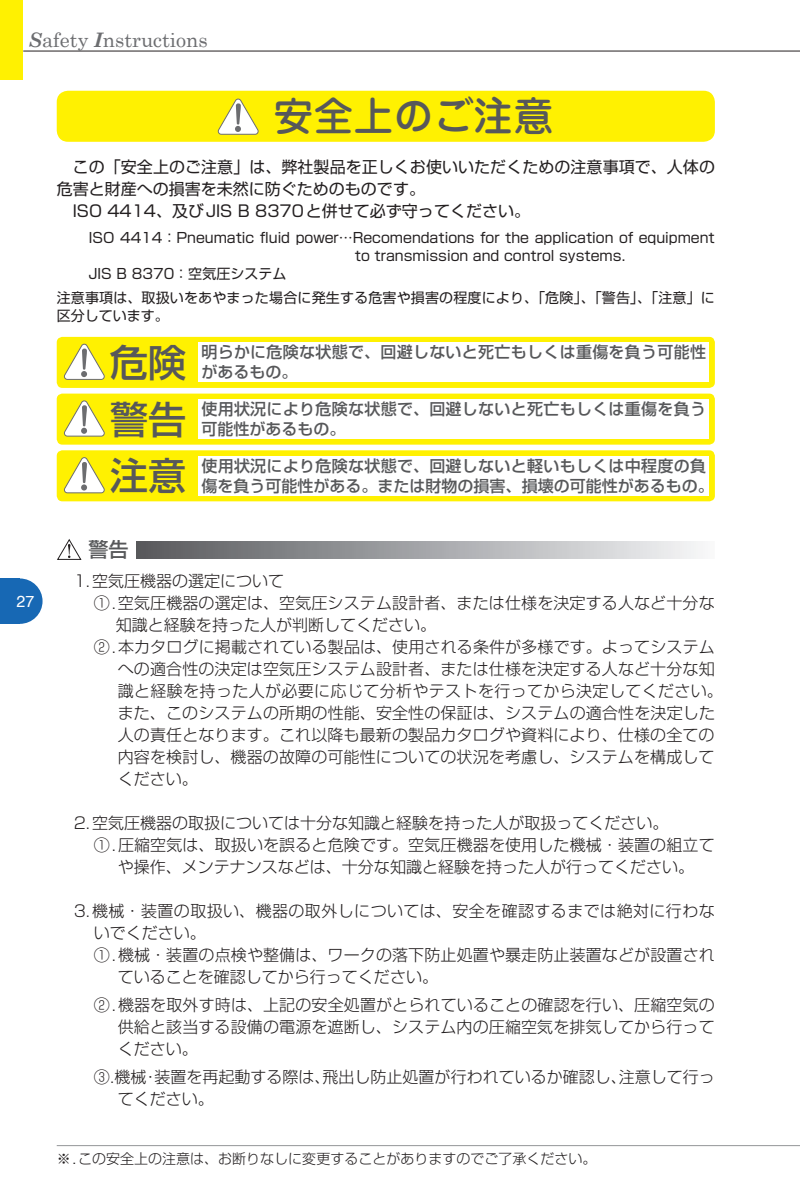
<style>
.page{position:relative;width:800px;height:1191px;background:#fff}
.page>*{position:absolute;margin:0;border:0;box-sizing:border-box;transform-origin:0 0}
.t1{font:500 40px "Jun 34 Pro";color:#57585a}
.t2{font:500 38px "Shin Go Pro";color:#57585a}
.t3{font:20px "Century Schoolbook";color:#6c6d70}
.t4{font:500 20px "Shin Go Pro";color:#57585a}
.t5{font:300 16px/22px "Shin Go Pro";letter-spacing:.01em;color:#231f20;text-align:justify}
.t6{font:500 16px/20px "Shin Go Pro";letter-spacing:.02em;color:#57585a}
.t7{font:16px/22px "Shin Go Pro";color:#231f20}
.t8{font:16px "Helvetica";color:#fff}
.t9{font:14px/18px "Shin Go Pro";color:#231f20}
.t10{font:300 14px "Shin Go Pro";color:#231f20}
.s1{font-weight:700;font-style:italic}
.s2{font-family:"Helvetica";font-weight:400}
</style>
<div class="page">
<hr style="left:23px;top:51px;width:776px;height:1px;background:#231f20">
<svg style="left:20px;top:578px;width:23px;height:46px"></svg>
<div style="left:0;top:578px;width:20px;height:46px;background:#1768b4"></div>
<hr style="left:57px;top:1145px;width:742px;height:1px;background:#939598">
<div style="left:0;top:0;width:23px;height:79px;background:#fff101"></div>
<div style="left:57px;top:91px;width:657px;height:51px;background:#fff101;border-radius:11px"></div>
<svg style="left:217px;top:98px;width:42px;height:37px"></svg>
<svg style="left:57px;top:539px;width:24px;height:21px"></svg>
<div style="left:136px;top:541px;width:578px;height:17px;background:linear-gradient(to right,#57585c,#f6f6f8)"></div>
<div style="left:57px;top:337px;width:657px;height:51px;background:#fff101;border-radius:6px"></div>
<svg style="left:63px;top:343px;width:42px;height:37px"></svg>
<div style="left:198px;top:342px;width:511px;height:40px;background:#fff"></div>
<div style="left:57px;top:393px;width:657px;height:51px;background:#fff101;border-radius:6px"></div>
<svg style="left:64px;top:400px;width:41px;height:37px"></svg>
<div style="left:198px;top:399px;width:511px;height:40px;background:#fff"></div>
<div style="left:57px;top:450px;width:657px;height:51px;background:#fff101;border-radius:6px"></div>
<svg style="left:64px;top:457px;width:41px;height:37px"></svg>
<div style="left:198px;top:456px;width:511px;height:39px;background:#fff"></div>
<p class="t3" style="left:28px;top:27px;width:181px"><span class="s1">S</span>afety <span class="s1">I</span>nstructions</p>
<h1 class="t1" style="left:273px;top:85px;width:282px">安全上のご注意</h1>
<p class="t7" style="left:57px;top:154px;width:659px">　この「安全上のご注意」は、弊社製品を正しくお使いいただくための注意事項で、人体の危害と財産への損害を未然に防ぐためのものです。<br>　ISO 4414、及びJIS B 8370と併せて必ず守ってください。</p>
<p class="t9" style="left:89px;top:227px;width:627px">ISO 4414：Pneumatic fluid power…Recomendations for the application of equipment</p>
<p class="t9" style="left:355px;top:245px;width:272px">to transmission and control systems.</p>
<p class="t9" style="left:89px;top:263px;width:199px">JIS B 8370：空気圧システム</p>
<p class="t9" style="left:57px;top:287px;width:659px">注意事項は、取扱いをあやまった場合に発生する危害や損害の程度により、「危険」、「警告」、「注意」に区分しています。</p>
<h2 class="t2" style="left:110px;top:331px;width:78px">危険</h2>
<p class="t6" style="left:201px;top:340px;width:506px">明らかに危険な状態で、回避しないと死亡もしくは重傷を負う可能性があるもの。</p>
<h2 class="t2" style="left:110px;top:388px;width:78px">警告</h2>
<p class="t6" style="left:201px;top:397px;width:506px">使用状況により危険な状態で、回避しないと死亡もしくは重傷を負う可能性があるもの。</p>
<h2 class="t2" style="left:110px;top:444px;width:78px">注意</h2>
<p class="t6" style="left:201px;top:454px;width:514px">使用状況により危険な状態で、回避しないと軽いもしくは中程度の負傷を負う可能性がある。または財物の損害、損壊の可能性があるもの。</p>
<p class="t8" style="left:17px;top:589px;width:19px">27</p>
<p class="t4" style="left:88px;top:533px;width:41px">警告</p>
<p class="t5" style="left:74px;top:568px;width:212px">1.空気圧機器の選定について</p>
<p class="t5" style="left:94px;top:590px;width:622px">①.空気圧機器の選定は、空気圧システム設計者、または仕様を決定する人など十分な</p>
<p class="t5" style="left:116px;top:612px;width:322px">知識と経験を持った人が判断してください。</p>
<p class="t5" style="left:94px;top:634px;width:622px">②.本カタログに掲載されている製品は、使用される条件が多様です。よってシステム</p>
<p class="t5" style="left:118px;top:656px;width:598px">への適合性の決定は空気圧システム設計者、または仕様を決定する人など十分な知</p>
<p class="t5" style="left:118px;top:678px;width:606px">識と経験を持った人が必要に応じて分析やテストを行ってから決定してください。</p>
<p class="t5" style="left:118px;top:700px;width:598px">また、このシステムの所期の性能、安全性の保証は、システムの適合性を決定した</p>
<p class="t5" style="left:118px;top:722px;width:598px">人の責任となります。これ以降も最新の製品カタログや資料により、仕様の全ての</p>
<p class="t5" style="left:118px;top:744px;width:598px">内容を検討し、機器の故障の可能性についての状況を考慮し、システムを構成して</p>
<p class="t5" style="left:118px;top:766px;width:81px">ください。</p>
<p class="t5" style="left:74px;top:810px;width:596px">2.空気圧機器の取扱については十分な知識と経験を持った人が取扱ってください。</p>
<p class="t5" style="left:94px;top:832px;width:622px">①.圧縮空気は、取扱いを誤ると危険です。空気圧機器を使用した機械・装置の組立て</p>
<p class="t5" style="left:118px;top:854px;width:578px">や操作、メンテナンスなどは、十分な知識と経験を持った人が行ってください。</p>
<p class="t5" style="left:74px;top:898px;width:642px">3.機械・装置の取扱い、機器の取外しについては、安全を確認するまでは絶対に行わな</p>
<p class="t5" style="left:94px;top:920px;width:113px">いでください。</p>
<p class="t5" style="left:94px;top:942px;width:622px">①.機械・装置の点検や整備は、ワークの落下防止処置や暴走防止装置などが設置され</p>
<p class="t5" style="left:118px;top:964px;width:321px">ていることを確認してから行ってください。</p>
<p class="t5" style="left:118px;top:992px;width:598px;text-indent:-24px">②.機器を取外す時は、上記の安全処置がとられていることの確認を行い、圧縮空気の供給と該当する設備の電源を遮断し、システム内の圧縮空気を排気してから行ってください。</p>
<p class="t5" style="left:118px;top:1064px;width:598px;text-indent:-24px">③.機械・装置を再起動する際は、飛出し防止処置が行われているか確認し、注意して行ってください。</p>
<p class="t10" style="left:57px;top:1146px;width:541px">※<span class="s2">.</span>この安全上の注意は、お断りなしに変更することがありますのでご了承ください。</p>
</div>
